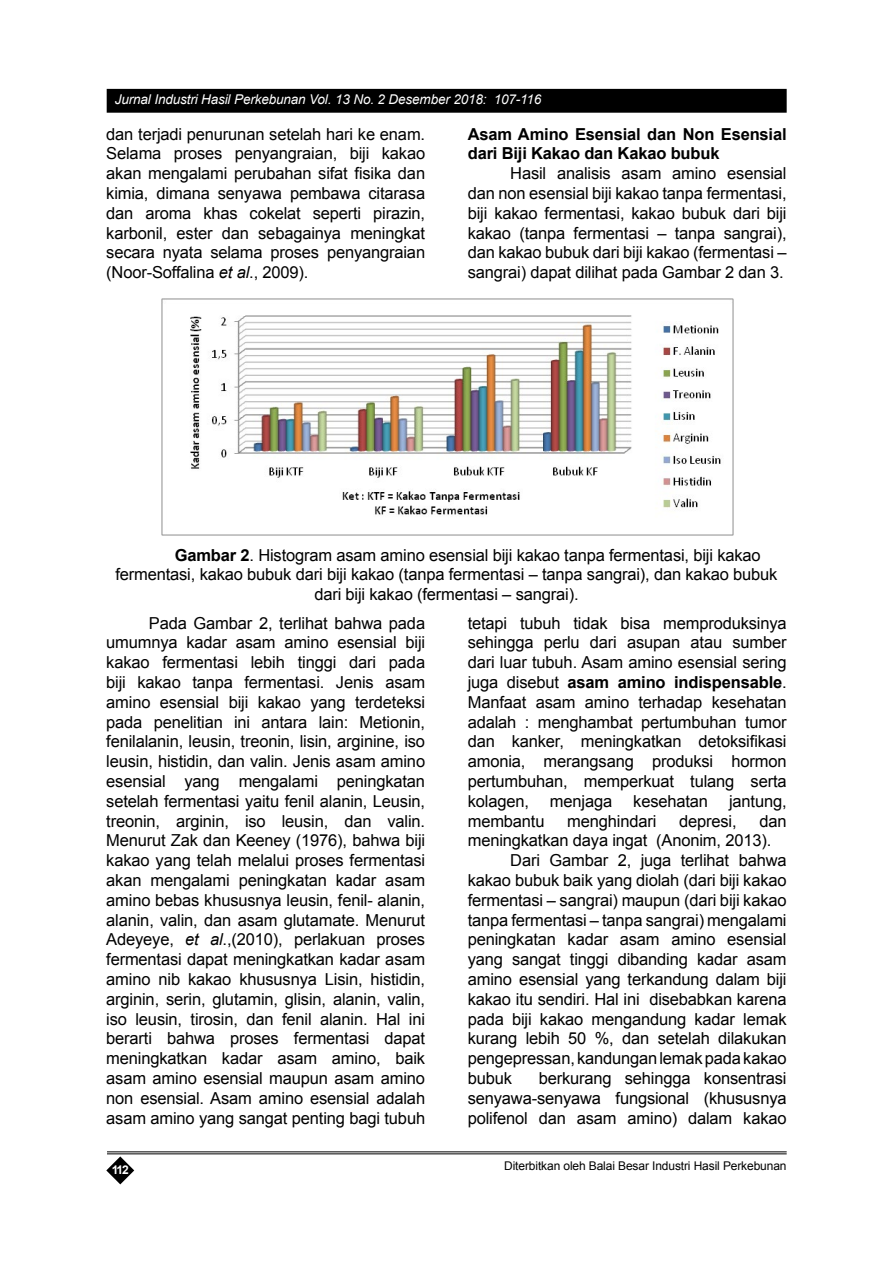
<style>
.page{position:relative;width:893px;height:1263px;background:#fff}
.page>*{position:absolute;margin:0;border:0;box-sizing:border-box;transform-origin:0 0}
.t1{font:16.5px/19.8px "Arial";letter-spacing:-.01em;color:#000;text-align:justify}
.t2{font:700 16.5px/19.8px "Arial";letter-spacing:-.01em;color:#000}
.t3{font:italic 13.5px "Arial";letter-spacing:-.01em;color:#fff}
.t4{font:12px "Arial";letter-spacing:-.01em;color:#000}
.t5{font:700 12px "Arial";color:#fff}
.s1{font-style:italic}
.s2{font-weight:700}
</style>
<div class="page">
<img style="left:161px;top:299px;width:572px;height:236px">
<hr style="left:107px;top:1151px;width:680px;height:1px;background:#000">
<hr style="left:107px;top:1153px;width:680px;height:1px;background:#000">
<svg style="left:106px;top:1156px;width:28px;height:28px"></svg>
<div style="left:107px;top:90px;width:679px;height:22px;background:#000"></div>
<div style="left:107px;top:89px;width:680px;height:24px;border:2px solid #000"></div>
<p class="t3" style="left:115px;top:90px;width:428px">Jurnal Industri Hasil Perkebunan Vol. 13 No. 2 Desember 2018: 107-116</p>
<p class="t1" style="left:106px;top:124px;width:320px">dan terjadi penurunan setelah hari ke enam.<br>Selama proses penyangraian, biji kakao akan mengalami perubahan sifat fisika dan kimia, dimana senyawa pembawa citarasa dan aroma khas cokelat seperti pirazin, karbonil, ester dan sebagainya meningkat secara nyata selama proses penyangraian (Noor-Soffalina <span class="s1">et al</span>., 2009).</p>
<p class="t2" style="left:468px;top:124px;width:320px">Asam Amino Esensial dan Non Esensial dari Biji Kakao dan Kakao bubuk</p>
<p class="t1" style="left:468px;top:164px;width:320px;text-indent:43px">Hasil analisis asam amino esensial dan non esensial biji kakao tanpa fermentasi, biji kakao fermentasi, kakao bubuk dari biji kakao (tanpa fermentasi – tanpa sangrai), dan kakao bubuk dari biji kakao (fermentasi – sangrai) dapat dilihat pada Gambar 2 dan 3.</p>
<p class="t1" style="left:175px;top:545px;width:587px"><span class="s2">Gambar 2</span>. Histogram asam amino esensial biji kakao tanpa fermentasi, biji kakao</p>
<p class="t1" style="left:115px;top:565px;width:663px">fermentasi, kakao bubuk dari biji kakao (tanpa fermentasi – tanpa sangrai), dan kakao bubuk</p>
<p class="t1" style="left:314px;top:585px;width:266px">dari biji kakao (fermentasi – sangrai).</p>
<p class="t1" style="left:106px;top:613px;width:320px;text-indent:43px">Pada Gambar 2, terlihat bahwa pada umumnya kadar asam amino esensial biji kakao fermentasi lebih tinggi dari pada biji kakao tanpa fermentasi. Jenis asam amino esensial biji kakao yang terdeteksi pada penelitian ini antara lain: Metionin, fenilalanin, leusin, treonin, lisin, arginine, iso leusin, histidin, dan valin. Jenis asam amino esensial yang mengalami peningkatan setelah fermentasi yaitu fenil alanin, Leusin, treonin, arginin, iso leusin, dan valin.<br>Menurut Zak dan Keeney (1976), bahwa biji kakao yang telah melalui proses fermentasi akan mengalami peningkatan kadar asam amino bebas khususnya leusin, fenil- alanin, alanin, valin, dan asam glutamate. Menurut Adeyeye, <span class="s1">et al</span>.,(2010), perlakuan proses fermentasi dapat meningkatkan kadar asam amino nib kakao khususnya Lisin, histidin, arginin, serin, glutamin, glisin, alanin, valin, iso leusin, tirosin, dan fenil alanin. Hal ini berarti bahwa proses fermentasi dapat meningkatkan kadar asam amino, baik asam amino esensial maupun asam amino non esensial. Asam amino esensial adalah asam amino yang sangat penting bagi tubuh</p>
<p class="t1" style="left:468px;top:613px;width:320px">tetapi tubuh tidak bisa memproduksinya sehingga perlu dari asupan atau sumber dari luar tubuh. Asam amino esensial sering juga disebut <span class="s2">asam amino indispensable</span>.<br>Manfaat asam amino terhadap kesehatan adalah : menghambat pertumbuhan tumor dan kanker, meningkatkan detoksifikasi amonia, merangsang produksi hormon pertumbuhan, memperkuat tulang serta kolagen,</p>
<p class="t1" style="left:550px;top:791px;width:64px">menjaga</p>
<p class="t1" style="left:633px;top:791px;width:76px">kesehatan</p>
<p class="t1" style="left:729px;top:791px;width:59px">jantung,</p>
<p class="t1" style="left:468px;top:811px;width:78px">membantu</p>
<p class="t1" style="left:567px;top:811px;width:91px">menghindari</p>
<p class="t1" style="left:679px;top:811px;width:59px">depresi,</p>
<p class="t1" style="left:759px;top:811px;width:29px">dan</p>
<p class="t1" style="left:468px;top:831px;width:305px">meningkatkan daya ingat (Anonim, 2013).</p>
<p class="t1" style="left:510px;top:851px;width:278px">Dari Gambar 2, juga terlihat bahwa</p>
<p class="t1" style="left:468px;top:870px;width:320px">kakao bubuk baik yang diolah (dari biji kakao</p>
<p class="t1" style="left:468px;top:890px;width:320px">fermentasi – sangrai) maupun (dari biji kakao</p>
<p class="t1" style="left:468px;top:910px;width:320px">tanpa fermentasi – tanpa sangrai) mengalami</p>
<p class="t1" style="left:468px;top:930px;width:320px">peningkatan kadar asam amino esensial</p>
<p class="t1" style="left:468px;top:950px;width:320px">yang sangat tinggi dibanding kadar asam</p>
<p class="t1" style="left:468px;top:969px;width:320px">amino esensial yang terkandung dalam biji</p>
<p class="t1" style="left:468px;top:989px;width:320px">kakao itu sendiri. Hal ini disebabkan karena</p>
<p class="t1" style="left:468px;top:1009px;width:320px">pada biji kakao mengandung kadar lemak</p>
<p class="t1" style="left:468px;top:1029px;width:320px">kurang lebih 50 %, dan setelah dilakukan</p>
<p class="t1" style="left:468px;top:1049px;width:320px">pengepressan, kandungan lemak pada kakao</p>
<p class="t1" style="left:468px;top:1068px;width:46px">bubuk</p>
<p class="t1" style="left:468px;top:1068px;width:320px;text-indent:71px">berkurang sehingga konsentrasi senyawa-senyawa fungsional (khususnya polifenol dan asam amino) dalam kakao</p>
<p class="t4" style="left:504px;top:1157px;width:284px">Diterbitkan oleh Balai Besar Industri Hasil Perkebunan</p>
<p class="t5" style="left:112px;top:1161px;width:18px">112</p>
</div>
